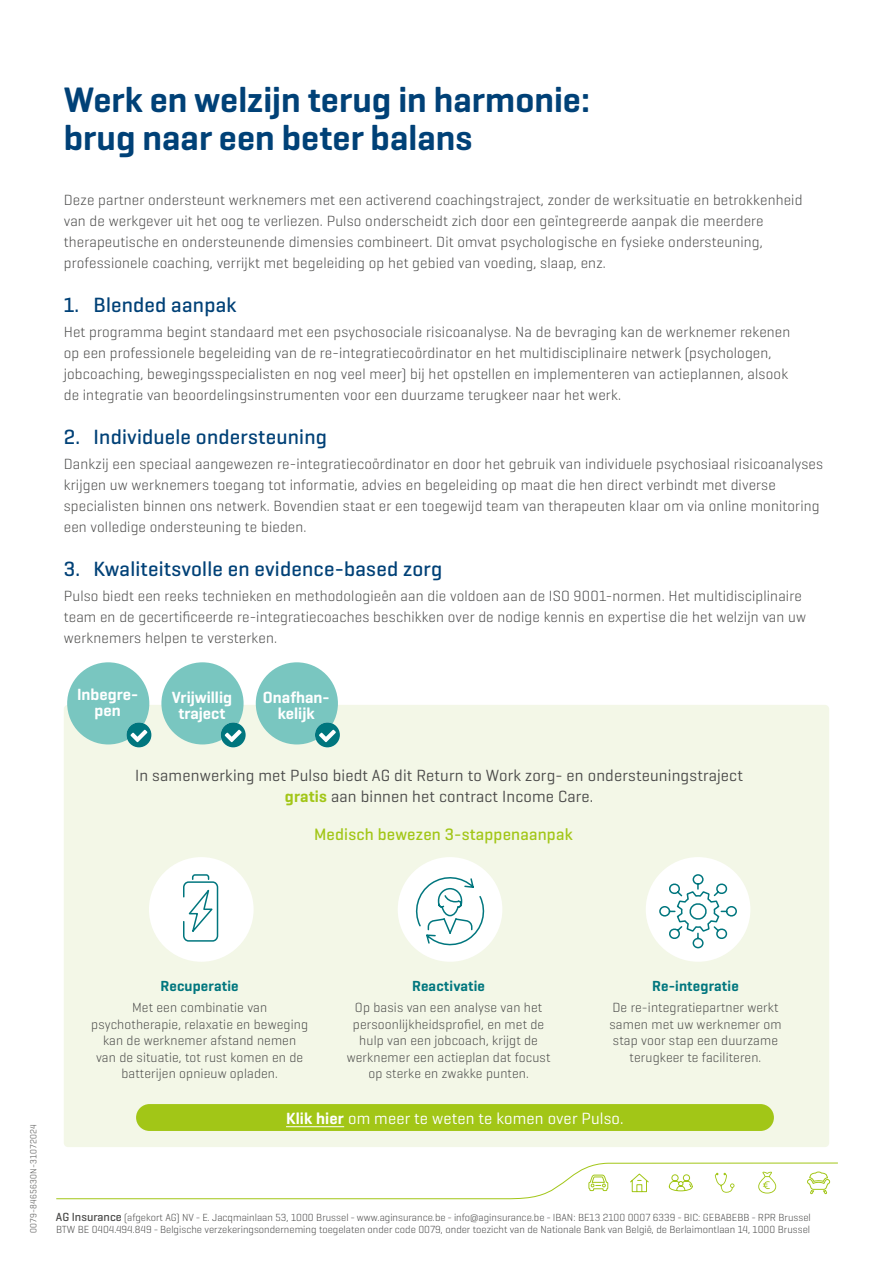
<style>
.page{position:relative;width:893px;height:1263px;background:#fff}
.page>*{position:absolute;margin:0;border:0;box-sizing:border-box;transform-origin:0 0}
.t1{font:600 36px/37.5px "AG Geogrotesque";color:#004177}
.t2{font:500 21px "AG Geogrotesque";letter-spacing:.01em;color:#004177}
.t3{font:500 16.8px "AG Geogrotesque";letter-spacing:.01em;color:#a2c617}
.t4{font:16.5px/21px "AG Geogrotesque";letter-spacing:.01em;color:#4a4a49;text-align:center}
.t5{font:600 16.5px/16.5px "AG Geogrotesque";color:#fff;text-align:center}
.t6{font:16.5px "AG Geogrotesque";letter-spacing:.01em;color:#fff}
.t7{font:300 15px/21px "AG Geogrotesque";letter-spacing:.01em;color:#4a4a49}
.t8{font:600 14.85px "AG Geogrotesque";letter-spacing:.01em;color:#00767e}
.t9{font:300 13.5px/16.5px "AG Geogrotesque";letter-spacing:.01em;color:#4a4a49;text-align:center}
.t10{font:300 10.5px/12px "AG Geogrotesque";color:#4a4a49}
.t11{font:300 9px "Geogrotesque";letter-spacing:.02em;color:#4a4a49}
.s1{font-weight:600;color:#a2c617}
.s2{font-weight:600}
.s3{font-weight:500;font-size:12px}
</style>
<div class="page">
<div style="left:64px;top:705px;width:765px;height:442px;background:#f3f7e7;border-radius:4px"></div>
<div style="left:149px;top:857px;width:105px;height:105px;background:#fff;border-radius:50%"></div>
<div style="left:398px;top:857px;width:104px;height:105px;background:#fff;border-radius:50%"></div>
<div style="left:646px;top:857px;width:104px;height:105px;background:#fff;border-radius:50%"></div>
<svg style="left:56px;top:1162px;width:782px;height:37px"></svg>
<svg style="left:183px;top:874px;width:36px;height:68px"></svg>
<svg style="left:415px;top:877px;width:70px;height:73px"></svg>
<svg style="left:659px;top:874px;width:78px;height:75px"></svg>
<div style="left:136px;top:1104px;width:638px;height:27px;background:#a2c617;border-radius:13px"></div>
<hr style="left:286px;top:1126px;width:58px;height:1px;background:#fff">
<div style="left:161px;top:662px;width:83px;height:82px;background:#79c6c0;border-radius:50%"></div>
<div style="left:256px;top:662px;width:82px;height:82px;background:#79c6c0;border-radius:50%"></div>
<div style="left:67px;top:662px;width:82px;height:82px;background:#79c6c0;border-radius:50%"></div>
<svg style="left:126px;top:722px;width:25px;height:25px"></svg>
<svg style="left:221px;top:722px;width:25px;height:25px"></svg>
<svg style="left:315px;top:722px;width:25px;height:25px"></svg>
<h1 class="t1" style="left:64px;top:81px;width:528px">Werk en welzijn terug in harmonie: brug naar een beter balans</h1>
<p class="t7" style="left:64px;top:188px;width:740px">Deze partner ondersteunt werknemers met een activerend coachingstraject, zonder de werksituatie en betrokkenheid van de werkgever uit het oog te verliezen. Pulso onderscheidt zich door een geïntegreerde aanpak die meerdere therapeutische en ondersteunende dimensies combineert. Dit omvat psychologische en fysieke ondersteuning, professionele coaching, verrijkt met begeleiding op het gebied van voeding, slaap, enz.</p>
<h2 class="t2" style="left:64px;top:291px;width:174px">1. Blended aanpak</h2>
<p class="t7" style="left:64px;top:321px;width:728px">Het programma begint standaard met een psychosociale risicoanalyse. Na de bevraging kan de werknemer rekenen op een professionele begeleiding van de re-integratiecoördinator en het multidisciplinaire netwerk (psychologen, jobcoaching, bewegingsspecialisten en nog veel meer) bij het opstellen en implementeren van actieplannen, alsook de integratie van beoordelingsinstrumenten voor een duurzame terugkeer naar het werk.</p>
<h2 class="t2" style="left:64px;top:424px;width:265px">2. Individuele ondersteuning</h2>
<p class="t7" style="left:64px;top:453px;width:761px">Dankzij een speciaal aangewezen re-integratiecoördinator en door het gebruik van individuele psychosiaal risicoanalyses krijgen uw werknemers toegang tot informatie, advies en begeleiding op maat die hen direct verbindt met diverse specialisten binnen ons netwerk. Bovendien staat er een toegewijd team van therapeuten klaar om via online monitoring een volledige ondersteuning te bieden.</p>
<h2 class="t2" style="left:64px;top:556px;width:380px">3. Kwaliteitsvolle en evidence-based zorg</h2>
<p class="t7" style="left:64px;top:585px;width:744px">Pulso biedt een reeks technieken en methodologieën aan die voldoen aan de ISO 9001-normen. Het multidisciplinaire team en de gecertificeerde re-integratiecoaches beschikken over de nodige kennis en expertise die het welzijn van uw werknemers helpen te versterken.</p>
<p class="t5" style="left:77px;top:686px;width:63px">Inbegre&shy;pen</p>
<p class="t5" style="left:172px;top:689px;width:62px">Vrijwillig traject</p>
<p class="t5" style="left:263px;top:689px;width:68px">Onafhan&shy;kelijk</p>
<p class="t4" style="left:135px;top:764px;width:609px">In samenwerking met Pulso biedt AG dit Return to Work zorg- en ondersteuningstraject <span class="s1">gratis</span> aan binnen het contract Income Care.</p>
<p class="t3" style="left:314px;top:824px;width:260px">Medisch bewezen 3-stappenaanpak</p>
<p class="t11" style="left:28px;top:1233px;width:111px;rotate:-90deg">0079-8465630N-31072024</p>
<p class="t8" style="left:161px;top:977px;width:80px">Recuperatie</p>
<p class="t9" style="left:91px;top:999px;width:218px">Met een combinatie van psychotherapie, relaxatie en beweging kan de werknemer afstand nemen<br>van de situatie, tot rust komen en de batterijen opnieuw opladen.</p>
<p class="t8" style="left:412px;top:977px;width:75px">Reactivatie</p>
<p class="t9" style="left:347px;top:999px;width:205px">Op basis van een analyse van het persoonlijkheidsprofiel, en met de hulp van een jobcoach, krijgt de werknemer een actieplan dat focust op sterke en zwakke punten.</p>
<p class="t8" style="left:652px;top:977px;width:88px">Re-integratie</p>
<p class="t9" style="left:609px;top:999px;width:173px">De re-integratiepartner werkt samen met uw werknemer om stap voor stap een duurzame terugkeer te faciliteren.</p>
<p class="t6" style="left:286px;top:1108px;width:339px"><span class="s2">Klik hier</span> om meer te weten te komen over Pulso.</p>
<p class="t10" style="left:56px;top:1211px;width:756px"><span class="s3">AG Insurance</span> (afgekort AG) NV - E. Jacqmainlaan 53, 1000 Brussel - www.aginsurance.be - info@aginsurance.be - IBAN: BE13 2100 0007 6339 - BIC: GEBABEBB - RPR Brussel<br>BTW BE 0404.494.849 - Belgische verzekeringsonderneming toegelaten onder code 0079, onder toezicht van de Nationale Bank van België, de Berlaimontlaan 14, 1000 Brussel</p>
</div>
